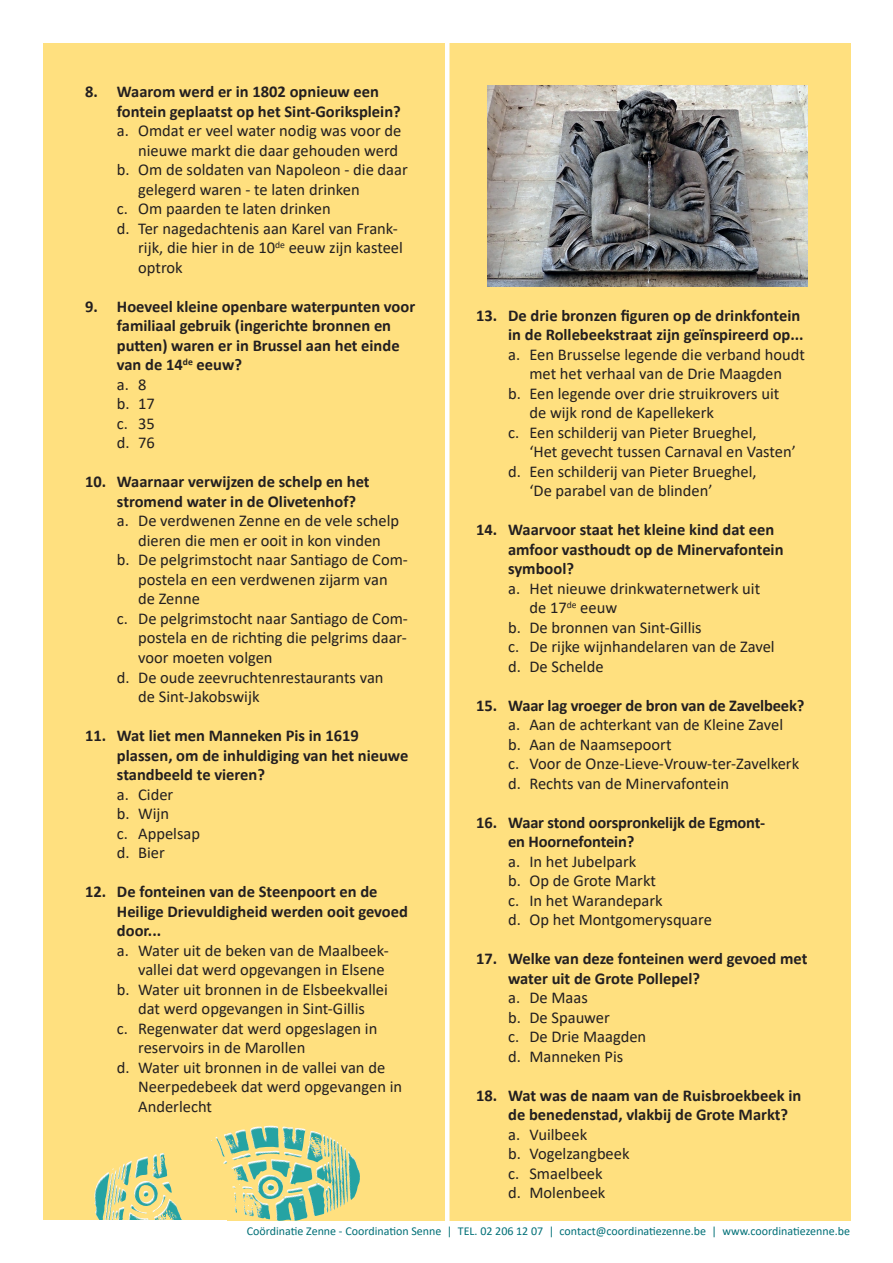
<style>
.page{position:relative;width:893px;height:1263px;background:#fff}
.page>*{position:absolute;margin:0;border:0;box-sizing:border-box;transform-origin:0 0}
.t1{font:16.5px/19.5px "Calibri";color:#231f20}
.t2{font:700 16.5px/19.5px "Calibri";color:#231f20}
.t3{font:12px "Calibri";color:#007077}
</style>
<div class="page">
<div style="left:43px;top:43px;width:807px;height:1177px;background:#ffe07f"></div>
<hr style="left:445px;top:0;width:4px;height:1263px;background:#fff">
<img style="left:488px;top:85px;width:320px;height:201px">
<img style="left:226px;top:1126px;width:80px;height:25px">
<p class="t2" style="left:117px;top:82px;width:285px;text-indent:-32px">8. Waarom werd er in 1802 opnieuw een fontein geplaatst op het Sint-Goriksplein?</p>
<p class="t1" style="left:117px;top:121px;width:286px;text-align:right">a. Omdat er veel water nodig was voor de nieuwe markt die daar gehouden werd</p>
<p class="t1" style="left:138px;top:160px;width:271px;text-indent:-21px">b. Om de soldaten van Napoleon - die daar gelegerd waren - te laten drinken</p>
<p class="t1" style="left:117px;top:199px;width:215px">c. Om paarden te laten drinken</p>
<p class="t1" style="left:138px;top:218px;width:266px;text-indent:-21px">d. Ter nagedachtenis aan Karel van Frank&shy;rijk, die hier in de 10<sup>de</sup> eeuw zijn kasteel optrok</p>
<p class="t2" style="left:117px;top:296px;width:300px;text-indent:-32px">9. Hoeveel kleine openbare waterpunten voor familiaal gebruik (ingerichte bronnen en putten) waren er in Brussel aan het einde van de 14<sup>de</sup> eeuw?</p>
<p class="t1" style="left:117px;top:374px;width:31px">a. 8</p>
<p class="t1" style="left:117px;top:394px;width:39px">b. 17</p>
<p class="t1" style="left:117px;top:413px;width:39px">c. 35</p>
<p class="t1" style="left:117px;top:433px;width:39px">d. 76</p>
<p class="t2" style="left:117px;top:472px;width:254px;text-indent:-32px">10. Waarnaar verwijzen de schelp en het stromend water in de Olivetenhof?</p>
<p class="t1" style="left:117px;top:511px;width:284px;text-align:center">a. De verdwenen Zenne en de vele schelp dieren die men er ooit in kon vinden</p>
<p class="t1" style="left:138px;top:550px;width:271px;text-indent:-21px">b. De pelgrimstocht naar Santiago de Com&shy;postela en een verdwenen zijarm van de Zenne</p>
<p class="t1" style="left:138px;top:608px;width:271px;text-align:justify;text-indent:-21px">c. De pelgrimstocht naar Santiago de Com&shy;postela en de richting die pelgrims daar&shy;voor moeten volgen</p>
<p class="t1" style="left:138px;top:667px;width:247px;text-indent:-21px">d. De oude zeevruchtenrestaurants van de Sint-Jakobswijk</p>
<p class="t2" style="left:117px;top:725px;width:293px;text-indent:-32px">11. Wat liet men Manneken Pis in 1619 plassen, om de inhuldiging van het nieuwe standbeeld te vieren?</p>
<p class="t1" style="left:117px;top:784px;width:58px">a. Cider</p>
<p class="t1" style="left:117px;top:803px;width:54px">b. Wijn</p>
<p class="t1" style="left:117px;top:823px;width:85px">c. Appelsap</p>
<p class="t1" style="left:117px;top:842px;width:49px">d. Bier</p>
<p class="t2" style="left:117px;top:881px;width:293px;text-indent:-32px">12. De fonteinen van de Steenpoort en de<br>Heilige Drievuldigheid werden ooit gevoed door...</p>
<p class="t1" style="left:117px;top:940px;width:273px;text-align:right">a. Water uit de beken van de Maalbeek&shy;vallei dat werd opgevangen in Elsene</p>
<p class="t1" style="left:117px;top:979px;width:273px;text-align:center">b. Water uit bronnen in de Elsbeekvallei dat werd opgevangen in Sint-Gillis</p>
<p class="t1" style="left:138px;top:1018px;width:241px;text-indent:-21px">c. Regenwater dat werd opgeslagen in reservoirs in de Marollen</p>
<p class="t1" style="left:138px;top:1057px;width:265px;text-indent:-21px">d. Water uit bronnen in de vallei van de<br>Neerpedebeek dat werd opgevangen in<br>Anderlecht</p>
<p class="t2" style="left:476px;top:305px;width:329px;text-align:right">13. De drie bronzen figuren op de drinkfontein in de Rollebeekstraat zijn geïnspireerd op...</p>
<p class="t1" style="left:508px;top:344px;width:298px;text-align:center">a. Een Brusselse legende die verband houdt met het verhaal van de Drie Maagden</p>
<p class="t1" style="left:529px;top:383px;width:251px;text-indent:-21px">b. Een legende over drie struikrovers uit de wijk rond de Kapellekerk</p>
<p class="t1" style="left:529px;top:422px;width:268px;text-indent:-21px">c. Een schilderij van Pieter Brueghel,<br>‘Het gevecht tussen Carnaval en Vasten’</p>
<p class="t1" style="left:529px;top:461px;width:229px;text-indent:-21px">d. Een schilderij van Pieter Brueghel, ‘De parabel van de blinden’</p>
<p class="t2" style="left:508px;top:520px;width:277px;text-indent:-32px">14. Waarvoor staat het kleine kind dat een amfoor vasthoudt op de Minervafontein symbool?</p>
<p class="t1" style="left:529px;top:578px;width:232px;text-indent:-21px">a. Het nieuwe drinkwaternetwerk uit de 17<sup>de</sup> eeuw</p>
<p class="t1" style="left:508px;top:617px;width:195px">b. De bronnen van Sint-Gillis</p>
<p class="t1" style="left:508px;top:637px;width:268px">c. De rijke wijnhandelaren van de Zavel</p>
<p class="t1" style="left:508px;top:656px;width:97px">d. De Schelde</p>
<p class="t2" style="left:476px;top:695px;width:330px">15. Waar lag vroeger de bron van de Zavelbeek?</p>
<p class="t1" style="left:508px;top:715px;width:276px">a. Aan de achterkant van de Kleine Zavel</p>
<p class="t1" style="left:508px;top:734px;width:165px">b. Aan de Naamsepoort</p>
<p class="t1" style="left:508px;top:754px;width:293px">c. Voor de Onze-Lieve-Vrouw-ter-Zavelkerk</p>
<p class="t1" style="left:508px;top:773px;width:223px">d. Rechts van de Minervafontein</p>
<p class="t2" style="left:508px;top:812px;width:258px;text-indent:-32px">16. Waar stond oorspronkelijk de Egmont&shy;en Hoornefontein?</p>
<p class="t1" style="left:508px;top:851px;width:130px">a. In het Jubelpark</p>
<p class="t1" style="left:508px;top:871px;width:149px">b. Op de Grote Markt</p>
<p class="t1" style="left:508px;top:890px;width:156px">c. In het Warandepark</p>
<p class="t1" style="left:508px;top:910px;width:205px">d. Op het Montgomerysquare</p>
<p class="t2" style="left:508px;top:949px;width:301px;text-indent:-32px">17. Welke van deze fonteinen werd gevoed met water uit de Grote Pollepel?</p>
<p class="t1" style="left:508px;top:988px;width:81px">a. De Maas</p>
<p class="t1" style="left:508px;top:1007px;width:103px">b. De Spauwer</p>
<p class="t1" style="left:508px;top:1027px;width:140px">c. De Drie Maagden</p>
<p class="t1" style="left:508px;top:1046px;width:117px">d. Manneken Pis</p>
<p class="t2" style="left:508px;top:1085px;width:295px;text-indent:-32px">18. Wat was de naam van de Ruisbroekbeek in de benedenstad, vlakbij de Grote Markt?</p>
<p class="t1" style="left:508px;top:1124px;width:81px">a. Vuilbeek</p>
<p class="t1" style="left:508px;top:1144px;width:123px">b. Vogelzangbeek</p>
<p class="t1" style="left:508px;top:1163px;width:96px">c. Smaelbeek</p>
<p class="t1" style="left:508px;top:1183px;width:99px">d. Molenbeek</p>
<p class="t3" style="left:247px;top:1222px;width:605px">Coördinatie Zenne - Coordination Senne | TEL. 02 206 12 07 | contact@coordinatiezenne.be | www.coordinatiezenne.be</p>
</div>
